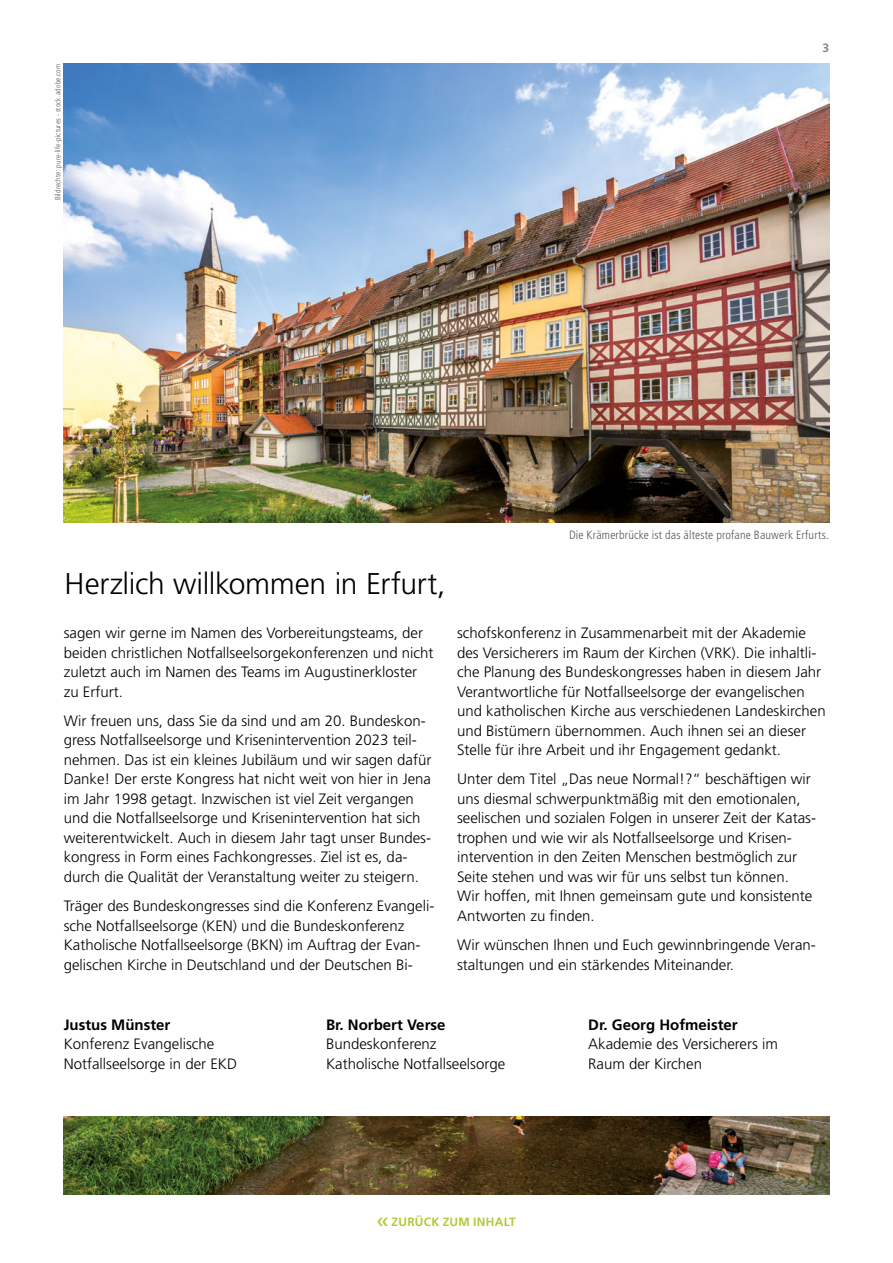
<style>
.page{position:relative;width:893px;height:1263px;background:#fff}
.page>*{position:absolute;margin:0;border:0;box-sizing:border-box;transform-origin:0 0}
.t1{font:300 30px "Frutiger LT Std";letter-spacing:-.015em;color:#000}
.t2{font:300 15px/19.5px "Frutiger LT Std";color:#000}
.t3{font:700 15px "Frutiger LT Std";color:#000}
.t4{font:300 condensed 12px "Frutiger LT Std";letter-spacing:.015em;color:#575756}
.t5{font:700 12px "Frutiger LT Std";letter-spacing:.02em;color:#afcb37}
.t6{font:700 12px "Frutiger LT Std";color:#878786}
.t7{font:300 condensed 7.5px "Frutiger LT Std";letter-spacing:.025em;color:#575756}
</style>
<div class="page">
<img style="left:64px;top:64px;width:765px;height:458px">
<img style="left:64px;top:1116px;width:765px;height:78px">
<p class="t7" style="left:55px;top:200px;width:138px;rotate:-90deg">Bildrechte: pure-life-pictures - stock.adobe.com</p>
<p class="t6" style="left:822px;top:41px;width:8px">3</p>
<h1 class="t1" style="left:65px;top:569px;width:382px">Herzlich willkommen in Erfurt,</h1>
<p class="t2" style="left:64px;top:624px;width:371px">sagen wir gerne im Namen des Vorbereitungsteams, der beiden christlichen Notfallseelsorgekonferenzen und nicht zuletzt auch im Namen des Teams im Augustinerkloster zu Erfurt.</p>
<p class="t2" style="left:64px;top:712px;width:369px">Wir freuen uns, dass Sie da sind und am 20. Bundeskon&shy;gress Notfallseelsorge und Krisenintervention 2023 teil&shy;nehmen. Das ist ein kleines Jubiläum und wir sagen dafür Danke! Der erste Kongress hat nicht weit von hier in Jena im Jahr 1998 getagt. Inzwischen ist viel Zeit vergangen und die Notfallseelsorge und Krisenintervention hat sich weiterentwickelt. Auch in diesem Jahr tagt unser Bundes&shy;kongress in Form eines Fachkongresses. Ziel ist es, da&shy;durch die Qualität der Veranstaltung weiter zu steigern.</p>
<p class="t2" style="left:64px;top:897px;width:372px">Träger des Bundeskongresses sind die Konferenz Evangeli&shy;sche Notfallseelsorge (KEN) und die Bundeskonferenz Katholische Notfallseelsorge (BKN) im Auftrag der Evan&shy;gelischen Kirche in Deutschland und der Deutschen Bi-</p>
<p class="t4" style="left:569px;top:530px;width:262px">Die Krämerbrücke ist das älteste profane Bauwerk Erfurts.</p>
<p class="t2" style="left:457px;top:624px;width:370px">schofskonferenz in Zusammenarbeit mit der Akademie des Versicherers im Raum der Kirchen (VRK). Die inhaltli&shy;che Planung des Bundeskongresses haben in diesem Jahr Verantwortliche für Notfallseelsorge der evangelischen und katholischen Kirche aus verschiedenen Landeskirchen und Bistümern übernommen. Auch ihnen sei an dieser Stelle für ihre Arbeit und ihr Engagement gedankt.</p>
<p class="t2" style="left:457px;top:770px;width:360px">Unter dem Titel „Das neue Normal!?“ beschäftigen wir uns diesmal schwerpunktmäßig mit den emotionalen, seelischen und sozialen Folgen in unserer Zeit der Katas&shy;trophen und wie wir als Notfallseelsorge und Krisen&shy;intervention in den Zeiten Menschen bestmöglich zur Seite stehen und was wir für uns selbst tun können.<br>Wir hoffen, mit Ihnen gemeinsam gute und kon sistente Antworten zu finden.</p>
<p class="t2" style="left:457px;top:936px;width:360px">Wir wünschen Ihnen und Euch gewinnbringende Veran&shy;staltungen und ein stärkendes Miteinander.</p>
<p class="t3" style="left:64px;top:1016px;width:108px">Justus Münster</p>
<p class="t2" style="left:64px;top:1035px;width:175px">Konferenz Evangelische<br>Notfallseelsorge in der EKD</p>
<p class="t3" style="left:326px;top:1016px;width:121px">Br. Norbert Verse</p>
<p class="t2" style="left:326px;top:1035px;width:181px">Bundeskonferenz<br>Katholische Notfallseelsorge</p>
<p class="t5" style="left:391px;top:1215px;width:126px">ZURÜCK ZUM INHALT</p>
<p class="t3" style="left:588px;top:1016px;width:151px">Dr. Georg Hofmeister</p>
<p class="t2" style="left:588px;top:1035px;width:191px">Akademie des Versicherers im<br>Raum der Kirchen</p>
</div>
